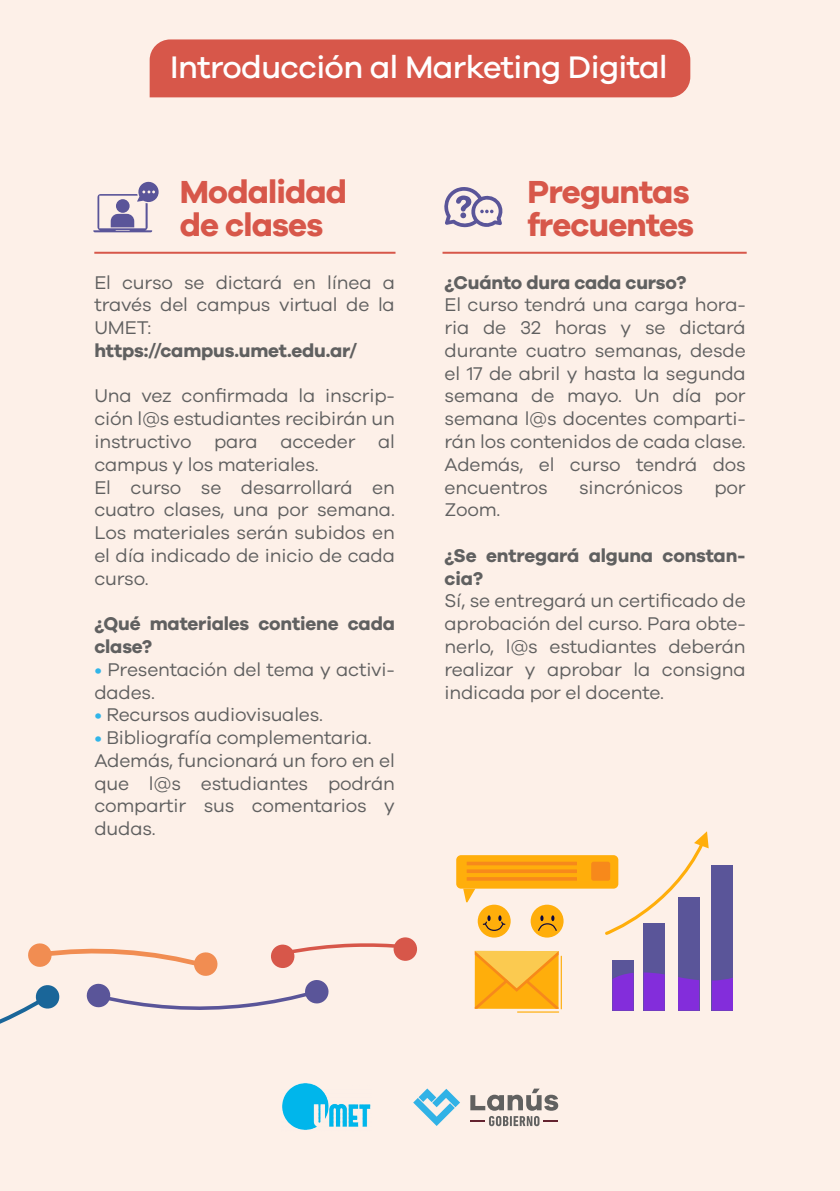
<style>
.page{position:relative;width:840px;height:1191px;background:#fff}
.page>*{position:absolute;margin:0;border:0;box-sizing:border-box;transform-origin:0 0}
.t1{font:700 33px/33px "Galano Grotesque";letter-spacing:-.025em;color:#d7574a}
.t2{font:500 32.2px "Galano Grotesque";letter-spacing:-.02em;color:#fff}
.t3{font:19px/22.8px "Galano Grotesque";letter-spacing:-.01em;color:#606060;text-align:justify}
.t4{font:700 19px/22.8px "Galano Grotesque";letter-spacing:-.01em;color:#606060}
.s1{color:#31b5e8}
</style>
<div class="page">
<div style="left:0;top:0;width:839px;height:1191px;background:#fdf0e8"></div>
<div style="left:149px;top:39px;width:541px;height:58px;background:#d7574a"></div>
<svg style="left:93px;top:181px;width:65px;height:51px"></svg>
<div style="left:116px;top:199px;width:13px;height:14px;background:#5a5599;border-radius:50%"></div>
<svg style="left:444px;top:187px;width:59px;height:40px"></svg>
<hr style="left:94px;top:252px;width:301px;height:2px;background:#d7574a">
<hr style="left:442px;top:252px;width:304px;height:2px;background:#d7574a">
<img style="left:282px;top:1083px;width:89px;height:47px">
<svg style="left:470px;top:1116px;width:88px;height:10px"></svg>
<svg style="left:470px;top:1088px;width:88px;height:22px"></svg>
<svg style="left:413px;top:1088px;width:47px;height:38px"></svg>
<div style="left:456px;top:855px;width:162px;height:33px;background:#ffae0b;border-radius:5px"></div>
<svg style="left:463px;top:888px;width:12px;height:14px"></svg>
<div style="left:591px;top:861px;width:19px;height:19px;background:#f7891b;border-radius:2px"></div>
<svg style="left:466px;top:861px;width:110px;height:4px"></svg>
<svg style="left:466px;top:869px;width:110px;height:4px"></svg>
<hr style="left:466px;top:877px;width:110px;height:3px;background:#f7891b">
<div style="left:477px;top:904px;width:33px;height:33px;background:#ffae0b;border-radius:50%"></div>
<svg style="left:482px;top:915px;width:23px;height:16px"></svg>
<div style="left:530px;top:904px;width:33px;height:33px;background:#ffae0b;border-radius:50%"></div>
<svg style="left:538px;top:915px;width:18px;height:16px"></svg>
<svg style="left:474px;top:951px;width:84px;height:57px;background:#fcb325"></svg>
<hr style="left:560px;top:955px;width:1px;height:54px;background:#ffae0b">
<hr style="left:517px;top:1011px;width:42px;height:1px;background:#ffae0b">
<div style="left:612px;top:959px;width:21px;height:51px;background:#5a5599"></div>
<svg style="left:612px;top:973px;width:21px;height:37px"></svg>
<div style="left:643px;top:923px;width:21px;height:87px;background:#5a5599"></div>
<svg style="left:643px;top:972px;width:21px;height:38px"></svg>
<div style="left:677px;top:896px;width:21px;height:114px;background:#5a5599"></div>
<svg style="left:677px;top:977px;width:21px;height:33px"></svg>
<div style="left:711px;top:865px;width:21px;height:145px;background:#5a5599"></div>
<svg style="left:712px;top:978px;width:20px;height:32px"></svg>
<svg style="left:604px;top:831px;width:104px;height:104px"></svg>
<svg style="left:0;top:943px;width:394px;height:81px"></svg>
<div style="left:270px;top:944px;width:24px;height:24px;background:#d7574a;border-radius:12px"></div>
<div style="left:393px;top:937px;width:24px;height:24px;background:#d7574a;border-radius:12px"></div>
<h2 class="t2" style="left:170px;top:47px;width:498px">Introducción al Marketing Digital</h2>
<h1 class="t1" style="left:180px;top:175px;width:169px">Modalidad de clases</h1>
<p class="t3" style="left:94px;top:270px;width:302px">El curso se dictará en línea a través del campus virtual de la UMET:</p>
<p class="t4" style="left:94px;top:338px;width:264px">https://campus.umet.edu.ar/</p>
<p class="t3" style="left:94px;top:384px;width:302px;text-align:left">Una vez confirmada la inscrip&shy;ción l@s estudiantes recibirán un instructivo para acceder al campus y los materiales.<br>El curso se desarrollará en cuatro clases, una por semana.<br>Los materiales serán subidos en el día indicado de inicio de cada curso.</p>
<p class="t4" style="left:94px;top:612px;width:302px">¿Qué materiales contiene cada clase?</p>
<p class="t3" style="left:94px;top:657px;width:302px"><span class="s1">•</span> Presentación del tema y activi&shy;dades.</p>
<p class="t3" style="left:94px;top:703px;width:230px"><span class="s1">•</span> Recursos audiovisuales.</p>
<p class="t3" style="left:94px;top:725px;width:302px;text-align:left"><span class="s1">•</span> Bibliografía complementaria.<br>Además, funcionará un foro en el que l@s estudiantes podrán compartir sus comentarios y dudas.</p>
<h1 class="t1" style="left:527px;top:174px;width:168px">Preguntas frecuentes</h1>
<p class="t4" style="left:444px;top:270px;width:243px">¿Cuánto dura cada curso?</p>
<p class="t3" style="left:444px;top:293px;width:302px">El curso tendrá una carga hora&shy;ria de 32 horas y se dictará durante cuatro semanas, desde el 17 de abril y hasta la segunda semana de mayo. Un día por semana l@s docentes comparti&shy;rán los contenidos de cada clase.<br>Además, el curso tendrá dos encuentros</p>
<p class="t3" style="left:579px;top:475px;width:105px">sincrónicos</p>
<p class="t3" style="left:714px;top:475px;width:33px">por</p>
<p class="t3" style="left:444px;top:498px;width:57px">Zoom.</p>
<p class="t4" style="left:444px;top:543px;width:302px">¿Se entregará alguna constan&shy;cia?</p>
<p class="t3" style="left:444px;top:589px;width:302px">Sí, se entregará un certificado de aprobación del curso. Para obte&shy;nerlo, l@s estudiantes deberán realizar y aprobar la consigna indicada por el docente.</p>
</div>
